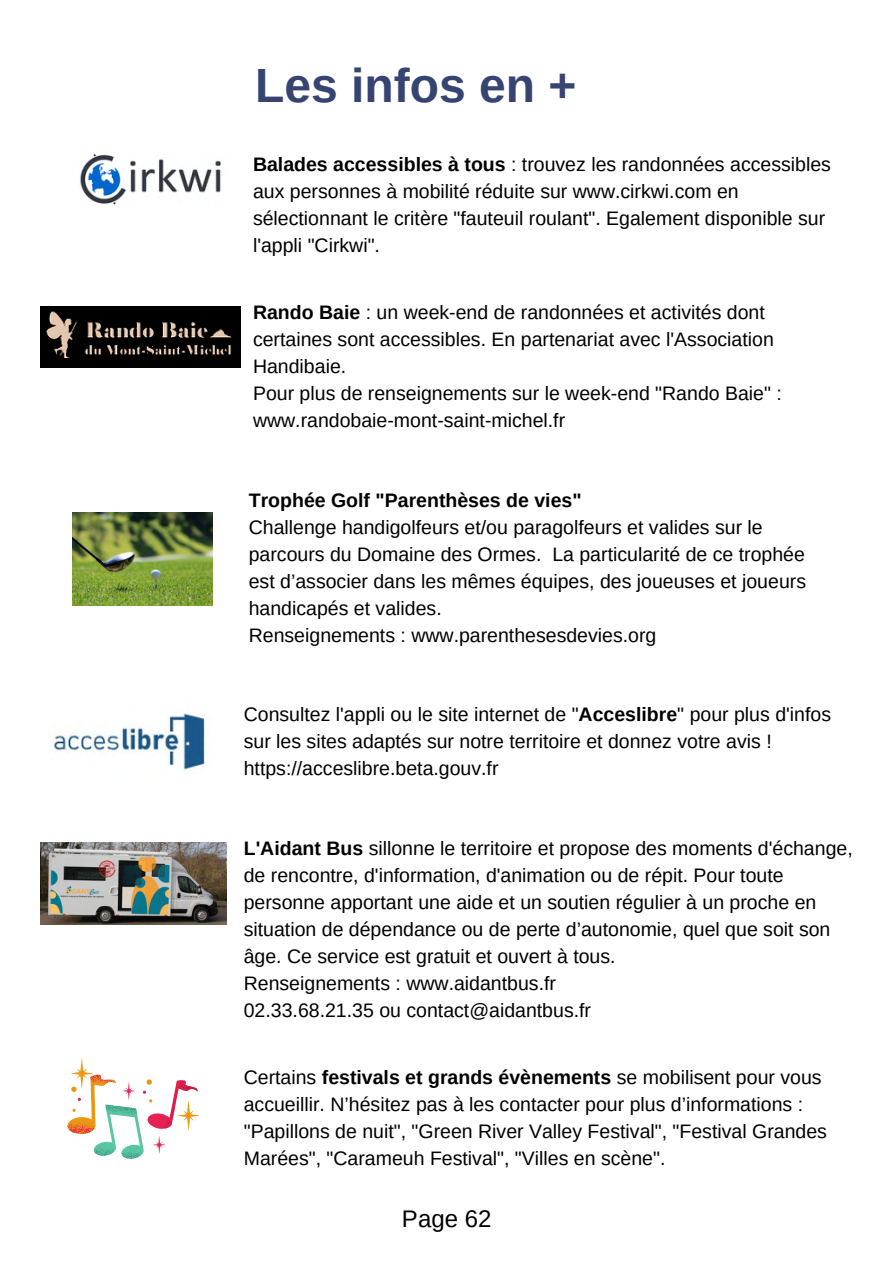
<style>
.page{position:relative;width:893px;height:1264px;background:#fff}
.page>*{position:absolute;margin:0;border:0;box-sizing:border-box;transform-origin:0 0}
.t1{font:700 48px "Arimo";color:#364472}
.t2{font:24px "Arimo";color:#000}
.t3{font:19.5px/27px "Arimo";color:#000}
.t4{font:700 19.5px "Arimo";color:#000}
.s1{font-weight:700}
</style>
<div class="page">
<img style="left:80px;top:154px;width:141px;height:51px">
<img style="left:41px;top:307px;width:200px;height:60px">
<img style="left:72px;top:512px;width:140px;height:94px">
<img style="left:41px;top:842px;width:185px;height:82px">
<svg style="left:67px;top:1058px;width:133px;height:100px"></svg>
<img style="left:50px;top:713px;width:156px;height:57px">
<h1 class="t1" style="left:255px;top:58px;width:323px">Les infos en +</h1>
<p class="t3" style="left:253px;top:151px;width:579px"><span class="s1">Balades accessibles à tous</span> : trouvez les randonnées accessibles aux personnes à mobilité réduite sur www.cirkwi.com en sélectionnant le critère "fauteuil roulant". Egalement disponible sur l'appli "Cirkwi".</p>
<p class="t3" style="left:253px;top:299px;width:530px"><span class="s1">Rando Baie</span> : un week-end de randonnées et activités dont certaines sont accessibles. En partenariat avec l'Association Handibaie.<br>Pour plus de renseignements sur le week-end "Rando Baie" : www.randobaie-mont-saint-michel.fr</p>
<p class="t4" style="left:249px;top:489px;width:334px">Trophée Golf "Parenthèses de vies"</p>
<p class="t3" style="left:249px;top:513px;width:558px">Challenge handigolfeurs et/ou paragolfeurs et valides sur le parcours du Domaine des Ormes. La particularité de ce trophée est d’associer dans les mêmes équipes, des joueuses et joueurs handicapés et valides.<br>Renseignements : www.parenthesesdevies.org</p>
<p class="t3" style="left:244px;top:701px;width:588px">Consultez l'appli ou le site internet de "<span class="s1">Acceslibre</span>" pour plus d'infos sur les sites adaptés sur notre territoire et donnez votre avis ! https://acceslibre.beta.gouv.fr</p>
<p class="t3" style="left:244px;top:834px;width:610px"><span class="s1">L'Aidant Bus</span> sillonne le territoire et propose des moments d'échange, de rencontre, d'information, d'animation ou de répit. Pour toute personne apportant une aide et un soutien régulier à un proche en situation de dépendance ou de perte d’autonomie, quel que soit son âge. Ce service est gratuit et ouvert à tous.<br>Renseignements : www.aidantbus.fr<br>02.33.68.21.35 ou contact@aidantbus.fr</p>
<p class="t3" style="left:244px;top:1063px;width:584px">Certains <span class="s1">festivals et grands évènements</span> se mobilisent pour vous accueillir. N’hésitez pas à les contacter pour plus d’informations : "Papillons de nuit", "Green River Valley Festival", "Festival Grandes Marées", "Carameuh Festival", "Villes en scène".</p>
<p class="t2" style="left:402px;top:1205px;width:91px">Page 62</p>
</div>
